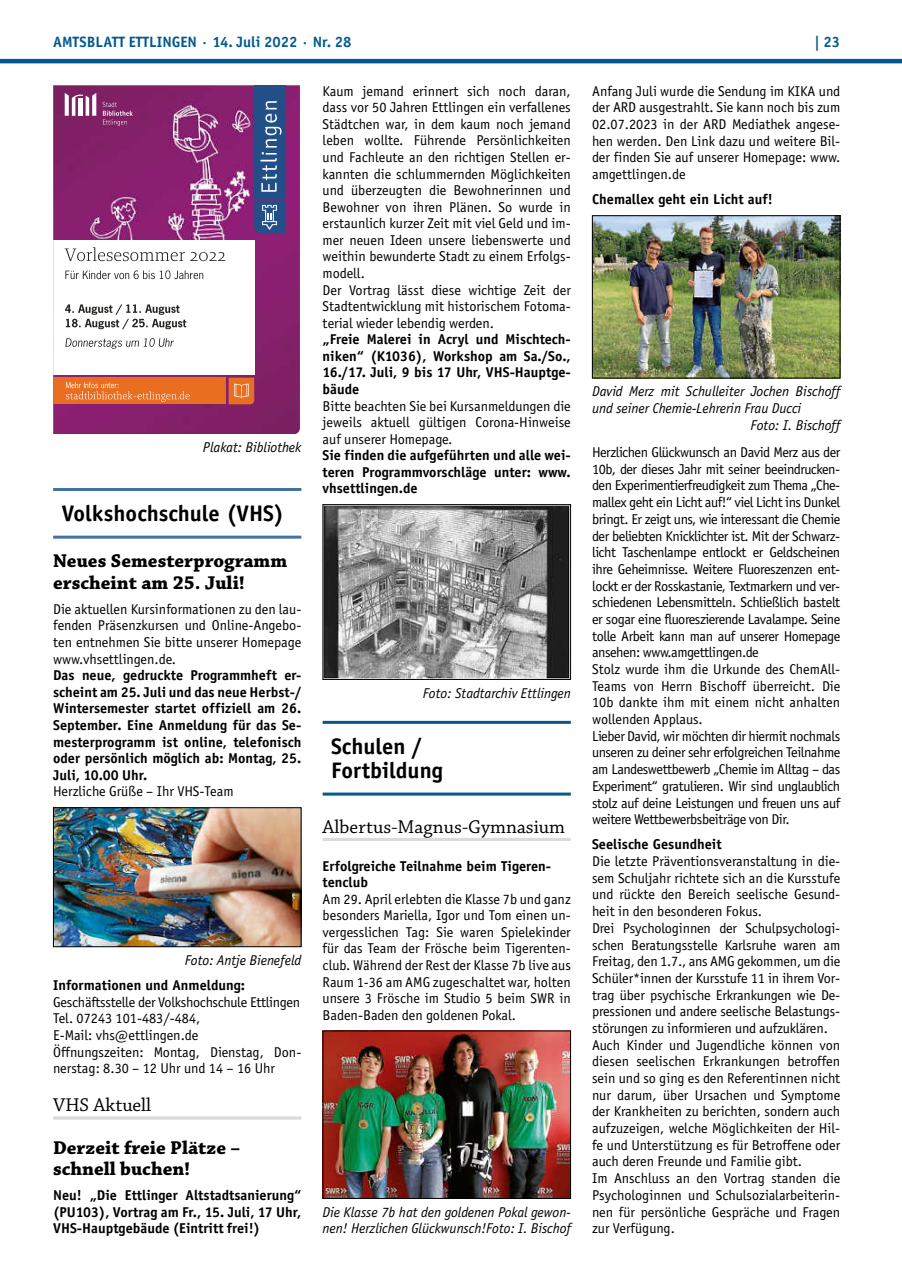
<style>
.page{position:relative;width:902px;height:1280px;background:#fff}
.page>*{position:absolute;margin:0;border:0;box-sizing:border-box;transform-origin:0 0}
.t1{font:700 22.5px/24px "Officina Sans";color:#000}
.t2{font:700 19.5px/21.1px "Chaparral Pro";color:#000}
.t3{font:19.5px "Chaparral Pro";color:#000}
.t4{font:700 15px "Officina Sans";color:#04598c}
.t5{font:14.25px/16.6px "Officina Sans";letter-spacing:-.01em;color:#000;text-align:justify}
.t6{font:14.25px/16.6px "Officina Sans";letter-spacing:-.03em;color:#000}
.t7{font:700 14.25px/16.6px "Officina Sans";color:#000;text-align:justify}
.t8{font:italic 14.25px/16.5px "Officina Sans";color:#000}
</style>
<div class="page">
<hr style="left:0;top:59px;width:901px;height:4px;background:#04598c">
<hr style="left:53px;top:488px;width:248px;height:3px;background:#4371a0">
<hr style="left:53px;top:536px;width:248px;height:3px;background:#4371a0">
<hr style="left:53px;top:1116px;width:248px;height:4px;background:#e3e3e2">
<img style="left:53px;top:85px;width:247px;height:349px">
<div style="left:254px;top:85px;width:31px;height:114px;background:#224f88"></div>
<svg style="left:254px;top:201px;width:31px;height:32px"></svg>
<svg style="left:260px;top:101px;width:21px;height:91px"></svg>
<svg style="left:103px;top:102px;width:30px;height:24px"></svg>
<svg style="left:65px;top:93px;width:31px;height:23px"></svg>
<div style="left:53px;top:240px;width:201px;height:135px;background:#fff"></div>
<svg style="left:65px;top:247px;width:160px;height:14px"></svg>
<svg style="left:65px;top:270px;width:138px;height:9px"></svg>
<svg style="left:65px;top:304px;width:121px;height:25px"></svg>
<svg style="left:65px;top:338px;width:109px;height:11px"></svg>
<div style="left:53px;top:378px;width:172px;height:26px;background:#e96e1f"></div>
<svg style="left:66px;top:382px;width:123px;height:20px"></svg>
<svg style="left:228px;top:378px;width:26px;height:26px"></svg>
<img style="left:55px;top:809px;width:244px;height:136px">
<div style="left:53px;top:807px;width:248px;height:140px;border:1px solid #000"></div>
<hr style="left:322px;top:721px;width:248px;height:3px;background:#04598c">
<hr style="left:322px;top:792px;width:248px;height:3px;background:#04598c">
<hr style="left:322px;top:838px;width:248px;height:3px;background:#dadad9">
<img style="left:324px;top:506px;width:244px;height:172px">
<div style="left:322px;top:504px;width:248px;height:176px;border:1px solid #000"></div>
<img style="left:324px;top:1033px;width:244px;height:164px">
<div style="left:322px;top:1031px;width:248px;height:168px;border:1px solid #000"></div>
<img style="left:594px;top:217px;width:244px;height:159px">
<div style="left:592px;top:215px;width:248px;height:163px;border:1px solid #000"></div>
<p class="t4" style="left:53px;top:32px;width:300px">AMTSBLATT ETTLINGEN · 14. Juli 2022 · Nr. 28</p>
<p class="t4" style="left:814px;top:32px;width:28px">| 23</p>
<p class="t8" style="left:203px;top:439px;width:100px">Plakat: Bibliothek</p>
<h1 class="t1" style="left:62px;top:501px;width:224px">Volkshochschule (VHS)</h1>
<h2 class="t2" style="left:53px;top:551px;width:235px">Neues Semesterprogramm erscheint am 25. Juli!</h2>
<p class="t5" style="left:53px;top:600px;width:250px">Die aktuellen Kursinformationen zu den lau&shy;fenden Präsenzkursen und Online-Angebo&shy;ten entnehmen Sie bitte unserer Homepage www.vhsettlingen.de.</p>
<p class="t7" style="left:53px;top:667px;width:250px">Das neue, gedruckte Programmheft er&shy;scheint am 25. Juli und das neue Herbst-/ Wintersemester startet offiziell am 26.<br>September. Eine Anmeldung für das Se&shy;mesterprogramm ist online, telefonisch oder persönlich möglich ab: Montag, 25.<br>Juli, 10.00 Uhr.</p>
<p class="t5" style="left:53px;top:783px;width:182px">Herzliche Grüße – Ihr VHS-Team</p>
<p class="t8" style="left:185px;top:952px;width:118px">Foto: Antje Bienefeld</p>
<p class="t7" style="left:53px;top:977px;width:193px">Informationen und Anmeldung:</p>
<p class="t5" style="left:53px;top:993px;width:250px;text-align:left">Geschäftsstelle der Volkshochschule Ettlingen Tel. 07243 101-483/-484,<br>E-Mail: vhs@ettlingen.de<br>Öffnungszeiten: Montag, Dienstag, Don&shy;nerstag: 8.30 – 12 Uhr und 14 – 16 Uhr</p>
<h2 class="t3" style="left:53px;top:1094px;width:100px">VHS Aktuell</h2>
<h2 class="t2" style="left:53px;top:1138px;width:189px">Derzeit freie Plätze – schnell buchen!</h2>
<p class="t7" style="left:53px;top:1186px;width:250px">Neu! „Die Ettlinger Altstadtsanierung“ (PU103), Vortrag am Fr., 15. Juli, 17 Uhr, VHS-Hauptgebäude (Eintritt frei!)</p>
<p class="t5" style="left:322px;top:83px;width:250px;text-align:left">Kaum jemand erinnert sich noch daran, dass vor 50 Jahren Ettlingen ein verfallenes Städtchen war, in dem kaum noch jemand leben wollte. Führende Persönlichkeiten und Fachleute an den richtigen Stellen er&shy;kannten die schlummernden Möglichkeiten und überzeugten die Bewohnerinnen und Bewohner von ihren Plänen. So wurde in erstaunlich kurzer Zeit mit viel Geld und im&shy;mer neuen Ideen unsere liebenswerte und weithin bewunderte Stadt zu einem Erfolgs&shy;modell.<br>Der Vortrag lässt diese wichtige Zeit der Stadtentwicklung mit historischem Fotoma&shy;terial wieder lebendig werden.</p>
<p class="t7" style="left:322px;top:331px;width:250px">„Freie Malerei in Acryl und Mischtech&shy;niken“ (K1036), Workshop am Sa./So., 16./17. Juli, 9 bis 17 Uhr, VHS-Hauptge&shy;bäude</p>
<p class="t5" style="left:322px;top:397px;width:250px">Bitte beachten Sie bei Kursanmeldungen die jeweils aktuell gültigen Corona-Hinweise auf unserer Homepage.</p>
<p class="t7" style="left:322px;top:447px;width:250px">Sie finden die aufgeführten und alle wei&shy;teren Programmvorschläge unter: www. vhsettlingen.de</p>
<p class="t8" style="left:423px;top:685px;width:149px">Foto: Stadtarchiv Ettlingen</p>
<h1 class="t1" style="left:331px;top:734px;width:113px">Schulen /<br>Fortbildung</h1>
<h2 class="t3" style="left:322px;top:816px;width:244px">Albertus-Magnus-Gymnasium</h2>
<p class="t7" style="left:322px;top:857px;width:230px">Erfolgreiche Teilnahme beim Tigeren&shy;tenclub</p>
<p class="t5" style="left:322px;top:891px;width:250px">Am 29. April erlebten die Klasse 7b und ganz besonders Mariella, Igor und Tom einen un&shy;vergesslichen Tag: Sie waren Spielekinder für das Team der Frösche beim Tigerenten&shy;club. Während der Rest der Klasse 7b live aus Raum 1-36 am AMG zugeschaltet war, holten unsere 3 Frösche im Studio 5 beim SWR in Baden-Baden den goldenen Pokal.</p>
<p class="t8" style="left:322px;top:1203px;width:250px">Die Klasse 7b hat den goldenen Pokal gewon&shy;nen! Herzlichen Glückwunsch!Foto: I. Bischof</p>
<p class="t5" style="left:592px;top:83px;width:250px">Anfang Juli wurde die Sendung im KIKA und der ARD ausgestrahlt. Sie kann noch bis zum 02.07.2023 in der ARD Mediathek angese&shy;hen werden. Den Link dazu und weitere Bil&shy;der finden Sie auf unserer Homepage: www. amgettlingen.de</p>
<p class="t7" style="left:592px;top:191px;width:182px">Chemallex geht ein Licht auf!</p>
<p class="t8" style="left:592px;top:383px;width:250px">David Merz mit Schulleiter Jochen Bischoff</p>
<p class="t8" style="left:592px;top:400px;width:211px">und seiner Chemie-Lehrerin Frau Ducci</p>
<p class="t8" style="left:750px;top:417px;width:91px">Foto: I. Bischoff</p>
<p class="t6" style="left:592px;top:444px;width:250px">Herzlichen Glückwunsch an David Merz aus der 10b, der dieses Jahr mit seiner beeindrucken&shy;den Experimentierfreudigkeit zum Thema „Che&shy;mallex geht ein Licht auf!“ viel Licht ins Dunkel bringt. Er zeigt uns, wie interessant die Chemie der beliebten Knicklichter ist. Mit der Schwarz&shy;licht Taschenlampe entlockt er Geldscheinen ihre Geheimnisse. Weitere Fluoreszenzen ent&shy;lockt er der Rosskastanie, Textmarkern und ver&shy;schiedenen Lebensmitteln. Schließlich bastelt er sogar eine fluoreszierende Lavalampe. Seine tolle Arbeit kann man auf unserer Homepage ansehen: www.amgettlingen.de<br>Stolz wurde ihm die Urkunde des ChemAll-Teams von Herrn Bischoff überreicht. Die 10b dankte ihm mit einem nicht anhalten wollenden Applaus.<br>Lieber David, wir möchten dir hiermit nochmals unseren zu deiner sehr erfolgreichen Teilnahme am Landeswettbewerb „Chemie im Alltag – das Experiment“ gratulieren. Wir sind unglaublich stolz auf deine Leistungen und freuen uns auf weitere Wettbewerbsbeiträge von Dir.</p>
<p class="t7" style="left:592px;top:836px;width:131px">Seelische Gesundheit</p>
<p class="t5" style="left:592px;top:853px;width:250px;text-align:left">Die letzte Präventionsveranstaltung in die&shy;sem Schuljahr richtete sich an die Kursstufe und rückte den Bereich seelische Gesund&shy;heit in den besonderen Fokus.<br>Drei Psychologinnen der Schulpsychologi&shy;schen Beratungsstelle Karlsruhe waren am Freitag, den 1.7., ans AMG gekommen, um die Schüler*innen der Kursstufe 11 in ihrem Vor&shy;trag über psychische Erkrankungen wie De&shy;pressionen und andere seelische Belastungs&shy;störungen zu informieren und aufzuklären.<br>Auch Kinder und Jugendliche können von diesen seelischen Erkrankungen betroffen sein und so ging es den Referentinnen nicht nur darum, über Ursachen und Symptome der Krankheiten zu berichten, sondern auch aufzuzeigen, welche Möglichkeiten der Hil&shy;fe und Unterstützung es für Betroffene oder auch deren Freunde und Familie gibt.<br>Im Anschluss an den Vortrag standen die Psychologinnen und Schulsozialarbeiterin&shy;nen für persönliche Gespräche und Fragen zur Verfügung.</p>
</div>
